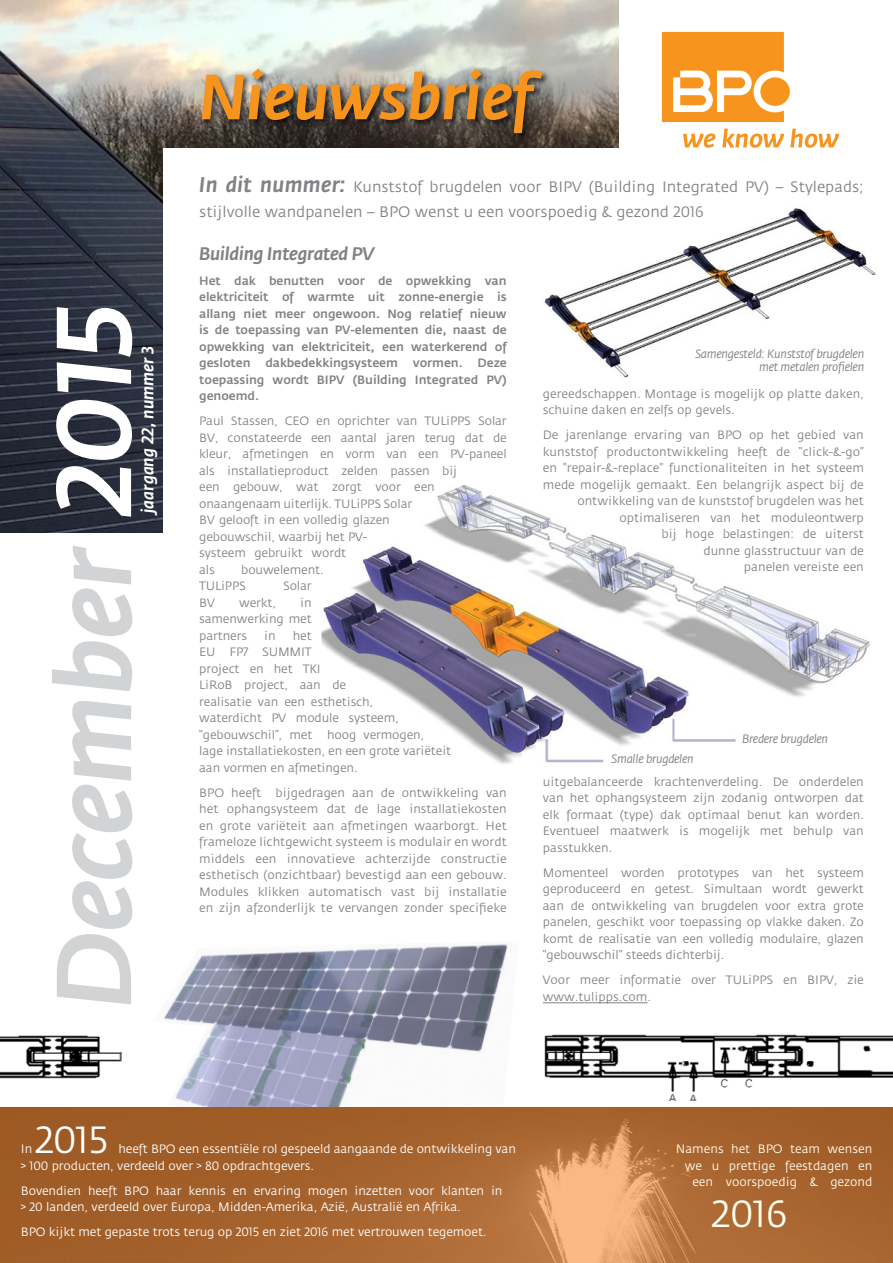
<style>
.page{position:relative;width:893px;height:1263px;background:#fff}
.page>*{position:absolute;margin:0;border:0;box-sizing:border-box;transform-origin:0 0}
.t1{font:italic 500 105px "Fedra Sans";color:#d1d3d4}
.t2{font:italic 500 63px "Fedra Sans";color:#f7941e}
.t3{font:37.5px "Fedra Sans";color:#fff}
.t4{font:37.5px "Fedra Sans";color:#fffef0}
.t5{font:italic 500 18px "Fedra Sans";letter-spacing:-.01em;color:#808285}
.t6{font:italic 500 16.5px "Fedra Sans";letter-spacing:.005em;color:#fff}
.t7{font:15px/25.5px "Fedra Sans";color:#808285}
.t8{font:12px/16.5px "Fedra Sans";letter-spacing:-.01em;color:#808285}
.t9{font:12px/16.5px "Fedra Sans";letter-spacing:-.01em;color:#fff}
.t10{font:500 12px/16.5px "Fedra Sans";letter-spacing:-.005em;color:#808285;text-align:justify}
.t11{font:italic 12px/13.5px "Fedra Sans";letter-spacing:-.025em;color:#808285;text-align:right}
.t12{font:12px/16.5px "Fedra Sans";color:#fffef0;text-align:right}
.s1{color:#fff}
.s2{font-weight:500;font-style:italic;font-size:21px}
</style>
<div class="page">
<img style="left:0;top:0;width:619px;height:533px">
<div style="left:164px;top:148px;width:729px;height:1115px;background:#fff"></div>
<div style="left:760px;top:77px;width:30px;height:29px;background:#f7941e;border-radius:50%"></div>
<svg style="left:662px;top:32px;width:122px;height:90px"></svg>
<svg style="left:683px;top:133px;width:32px;height:15px"></svg>
<svg style="left:722px;top:129px;width:62px;height:19px"></svg>
<svg style="left:790px;top:129px;width:49px;height:19px"></svg>
<img style="left:321px;top:485px;width:549px;height:279px">
<img style="left:0;top:1035px;width:122px;height:44px">
<img style="left:164px;top:944px;width:344px;height:163px">
<img style="left:544px;top:1034px;width:349px;height:66px">
<hr style="left:543px;top:1002px;width:104px;height:1px;background:#808285">
<img style="left:0;top:1107px;width:893px;height:156px">
<img style="left:544px;top:208px;width:332px;height:170px">
<div style="left:200px;top:67px;width:350px;height:73px;background:#000;opacity:.62"></div>
<h2 class="t2" style="left:199px;top:62px;width:335px">Nieuwsbrief</h2>
<h1 class="t1" style="left:36px;top:1009px;width:706px;rotate:-90deg">December <span class="s1">2015</span></h1>
<h3 class="t6" style="left:139px;top:513px;width:169px;rotate:-90deg">jaargang 22, nummer 3</h3>
<p class="t7" style="left:199px;top:174px;width:666px"><span class="s2">In dit nummer:</span> Kunststof brugdelen voor BIPV (Building Integrated PV) – Stylepads; stijlvolle wandpanelen – BPO wenst u een voorspoedig &amp; gezond 2016</p>
<h3 class="t5" style="left:199px;top:243px;width:176px">Building Integrated PV</h3>
<p class="t10" style="left:199px;top:273px;width:309px">Het dak benutten voor de opwekking van elektriciteit of warmte uit zonne-energie is allang niet meer ongewoon. Nog relatief nieuw is de toepassing van PV-elementen die, naast de opwekking van elektriciteit, een waterkerend of gesloten dakbedekkingsysteem vormen. Deze toepassing wordt BIPV (Building Integrated PV) genoemd.</p>
<p class="t8" style="left:199px;top:413px;width:309px">Paul Stassen, CEO en oprichter van TULiPPS Solar BV, constateerde een aantal jaren terug dat de kleur, afmetingen en vorm van een PV-paneel als installatieproduct zelden passen bij<br>een gebouw, wat zorgt voor een onaangenaam uiterlijk. TULiPPS Solar<br>BV gelooft in een volledig glazen<br>gebouwschil, waarbij het PV-<br>systeem gebruikt wordt<br>als</p>
<p class="t8" style="left:199px;top:562px;width:126px;text-indent:42px">bouwelement.<br>TULiPPS</p>
<p class="t8" style="left:283px;top:578px;width:30px">Solar</p>
<p class="t8" style="left:199px;top:595px;width:114px;text-align:justify;text-indent:101px">in samenwerking met partners</p>
<p class="t8" style="left:199px;top:595px;width:17px">BV</p>
<p class="t8" style="left:239px;top:595px;width:38px">werkt,</p>
<p class="t8" style="left:264px;top:628px;width:13px">in</p>
<p class="t8" style="left:199px;top:628px;width:254px;text-indent:94px">het<br>EU FP7 SUMMIT<br>project en het TKI<br>LiRoB project, aan de<br>realisatie van een esthetisch,<br>waterdicht PV module systeem, “gebouwschil”, met hoog vermogen,<br>lage installatiekosten, en een grote variëteit aan vormen en afmetingen.</p>
<p class="t8" style="left:199px;top:785px;width:309px;text-align:justify">BPO heeft bijgedragen aan de ontwikkeling van het ophangsysteem dat de lage installatiekosten en grote variëteit aan afmetingen waarborgt. Het frameloze lichtgewicht systeem is modulair en wordt middels een innovatieve achterzijde constructie esthetisch (onzichtbaar) bevestigd aan een gebouw.<br>Modules klikken automatisch vast bij installatie en zijn afzonderlijk te vervangen zonder specifieke</p>
<p class="t11" style="left:695px;top:347px;width:170px">Samengesteld: Kunststof brugdelen met metalen profielen</p>
<p class="t8" style="left:543px;top:386px;width:322px">gereedschappen. Montage is mogelijk op platte daken, schuine daken en zelfs op gevels.</p>
<p class="t8" style="left:543px;top:427px;width:323px;text-align:right">De jarenlange ervaring van BPO op het gebied van kunststof productontwikkeling heeft de “click-&amp;-go” en “repair-&amp;-replace” functionaliteiten in het systeem mede mogelijk gemaakt. Een belangrijk aspect bij de ontwikkeling van de kunststof brugdelen was het optimaliseren van het moduleontwerp<br>bij hoge belastingen: de uiterst<br>dunne glasstructuur van de<br>panelen vereiste een</p>
<p class="t11" style="left:612px;top:752px;width:84px">Smalle brugdelen</p>
<p class="t11" style="left:742px;top:732px;width:88px">Bredere brugdelen</p>
<p class="t8" style="left:543px;top:774px;width:323px;text-align:justify">uitgebalanceerde krachtenverdeling. De onderdelen van het ophangsysteem zijn zodanig ontworpen dat elk formaat (type) dak optimaal benut kan worden.<br>Eventueel maatwerk is mogelijk met behulp van passtukken.</p>
<p class="t8" style="left:543px;top:865px;width:323px;text-align:justify">Momenteel worden prototypes van het systeem geproduceerd en getest. Simultaan wordt gewerkt aan de ontwikkeling van brugdelen voor extra grote panelen, geschikt voor toepassing op vlakke daken. Zo komt de realisatie van een volledig modulaire, glazen “gebouwschil” steeds dichterbij.</p>
<p class="t8" style="left:543px;top:972px;width:322px">Voor meer informatie over TULiPPS en BIPV, zie www.tulipps.com.</p>
<h3 class="t3" style="left:35px;top:1120px;width:75px">2015</h3>
<p class="t9" style="left:21px;top:1141px;width:496px;text-indent:98px">heeft BPO een essentiële rol gespeeld aangaande de ontwikkeling van &gt; 100 producten, verdeeld over &gt; 80 opdrachtgevers.</p>
<p class="t9" style="left:21px;top:1182px;width:483px">Bovendien heeft BPO haar kennis en ervaring mogen inzetten voor klanten in &gt; 20 landen, verdeeld over Europa, Midden-Amerika, Azië, Australië en Afrika.</p>
<p class="t9" style="left:21px;top:1224px;width:467px">BPO kijkt met gepaste trots terug op 2015 en ziet 2016 met vertrouwen tegemoet.</p>
<p class="t9" style="left:21px;top:1141px;width:13px">In</p>
<p class="t12" style="left:676px;top:1141px;width:198px">Namens het BPO team wensen we u prettige feestdagen en een voorspoedig &amp; gezond</p>
<h3 class="t4" style="left:712px;top:1193px;width:78px">2016</h3>
</div>
